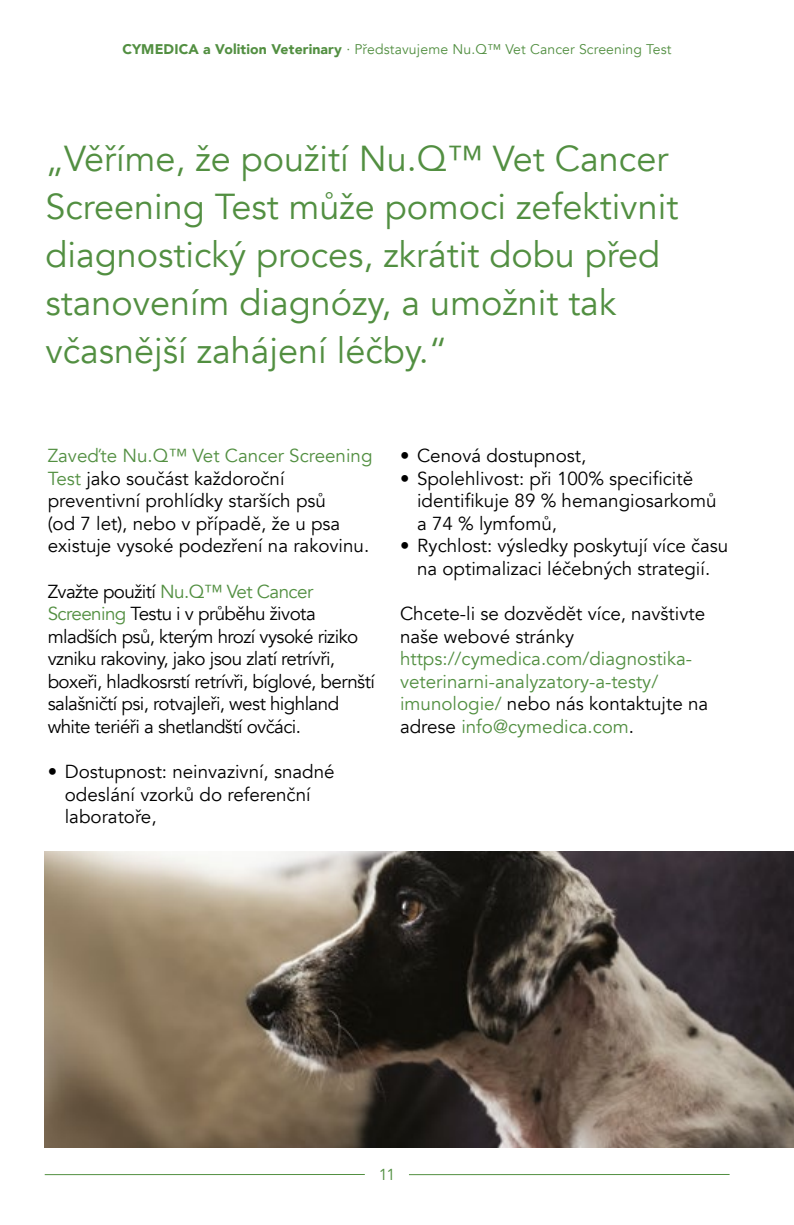
<style>
.page{position:relative;width:794px;height:1225px;background:#fff}
.page>*{position:absolute;margin:0;border:0;box-sizing:border-box;transform-origin:0 0}
.t1{font:36px/48px "Avenir";color:#528f41}
.t2{font:18.8px/22.6px "Avenir";color:#000}
.t3{font:18.8px/22.6px "Avenir";letter-spacing:-.03em;color:#000}
.t4{font:18.8px/22.6px "Avenir";color:#528f41}
.t5{font:15.8px "Avenir";color:#528f41}
.t6{font:14px "Avenir";letter-spacing:.01em;color:#528f41}
.s1{font-weight:900}
.s2{color:#528f41}
.s3{color:#000}
</style>
<div class="page">
<img style="left:44px;top:851px;width:750px;height:296px">
<hr style="left:45px;top:1174px;width:320px;height:1px;background:#528f41">
<hr style="left:409px;top:1174px;width:320px;height:1px;background:#528f41">
<p class="t6" style="left:122px;top:41px;width:551px"><span class="s1">CYMEDICA a Volition Veterinary</span> · Představujeme Nu.Q™ Vet Cancer Screening Test</p>
<h1 class="t1" style="left:45px;top:135px;width:634px">„Věříme, že použití Nu.Q™ Vet Cancer Screening Test může pomoci zefektivnit diagnostický proces, zkrátit dobu před stanovením diagnózy, a umožnit tak včasnější zahájení léčby.“</h1>
<p class="t2" style="left:48px;top:445px;width:326px"><span class="s2">Zaveďte Nu.Q™ Vet Cancer Screening Test</span> jako součást každoroční preventivní prohlídky starších psů<br>(od 7 let), nebo v případě, že u psa existuje vysoké podezření na rakovinu.</p>
<p class="t3" style="left:48px;top:580px;width:329px">Zvažte použití <span class="s2">Nu.Q™ Vet Cancer Screening</span> Testu i v průběhu života mladších psů, kterým hrozí vysoké riziko vzniku rakoviny, jako jsou zlatí retrívři, boxeři, hladkosrstí retrívři, bíglové, bernští salašničtí psi, rotvajleři, west highland white teriéři a shetlandští ovčáci.</p>
<p class="t2" style="left:65px;top:760px;width:271px;text-indent:-17px">• Dostupnost: neinvazivní, snadné odeslání vzorků do referenční laboratoře,</p>
<p class="t2" style="left:400px;top:445px;width:188px">• Cenová dostupnost,</p>
<p class="t2" style="left:417px;top:467px;width:301px;text-indent:-17px">• Spolehlivost: při 100% specificitě identifikuje 89 % hemangiosarkomů a 74 % lymfomů,</p>
<p class="t2" style="left:400px;top:535px;width:330px;text-align:center">• Rychlost: výsledky poskytují více času na optimalizaci léčebných strategií.</p>
<p class="t2" style="left:400px;top:602px;width:306px">Chcete-li se dozvědět více, navštivte naše webové stránky</p>
<p class="t4" style="left:400px;top:648px;width:310px">https://cymedica.com/diagnostika&shy;veterinarni-analyzatory-a-testy/ imunologie/ <span class="s3">nebo nás kontaktujte na adrese</span> info@cymedica.com<span class="s3">.</span></p>
<p class="t5" style="left:379px;top:1165px;width:18px">11</p>
</div>
